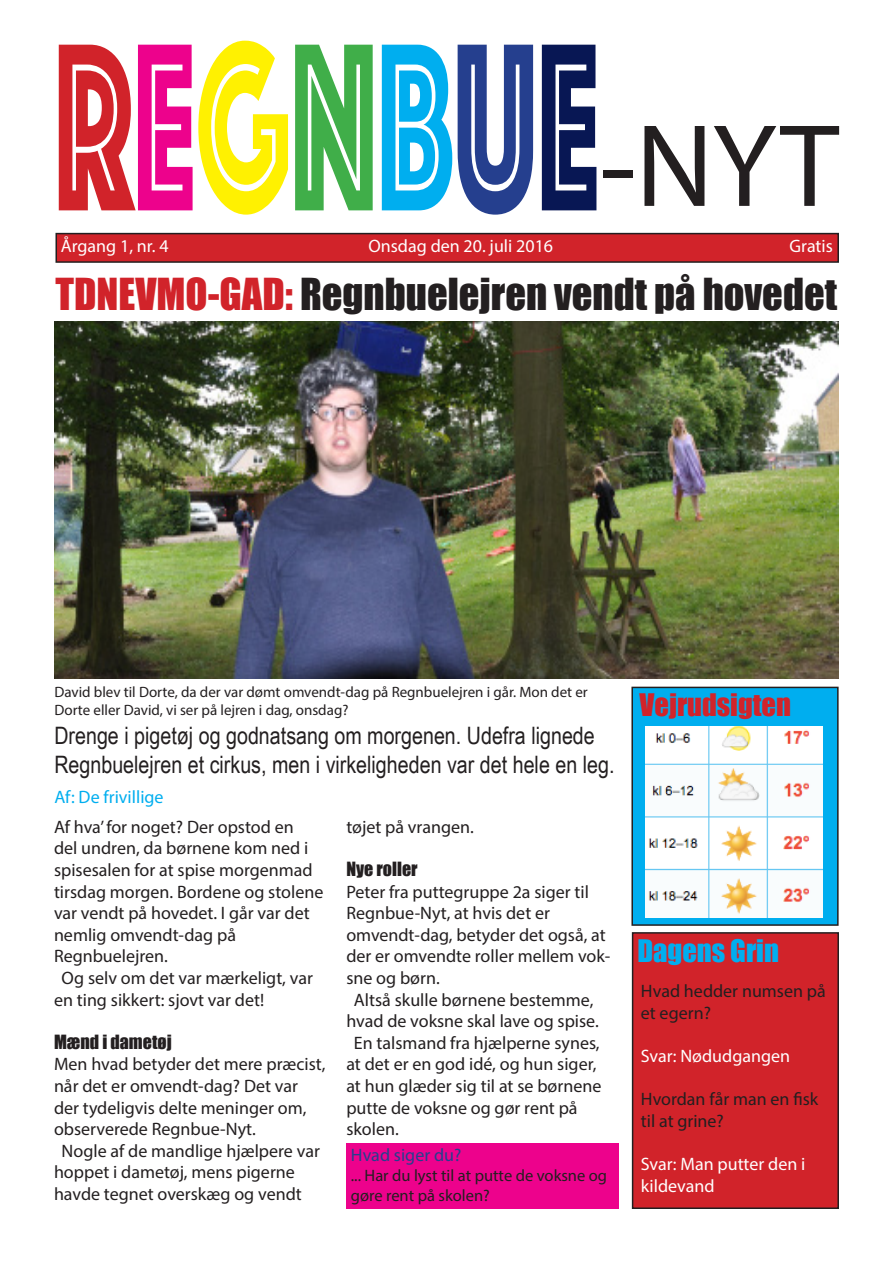
<style>
.page{position:relative;width:893px;height:1263px;background:#fff}
.page>*{position:absolute;margin:0;border:0;box-sizing:border-box;transform-origin:0 0}
.t1{font:118.5px "Myriad Pro";color:#231f20}
.t2{font:40.5px "Impact";color:#231f20}
.t3{font:28.5px "Impact";color:#d1232a}
.t4{font:28.5px "Impact";color:#00aeef}
.t5{font:24px/28.8px "Arial Narrow";color:#231f20}
.t6{font:18px/21.6px "Myriad Pro";color:#231f20}
.t7{font:18px/21.6px "Myriad Pro";color:#fff}
.t8{font:18px "Impact";color:#231f20}
.t9{font:18px "Myriad Pro";color:#00aeef}
.t10{font:18px "Myriad Pro";color:#253f8e}
.t11{font:16.5px/19.8px "Myriad Pro";color:#231f20}
.t12{font:15px/18px "Myriad Pro";color:#231f20}
.s1{font-family:"Phosphate Inline";font-size:248.4px;color:#d1232a}
.s2{font-family:"Phosphate Inline";font-size:248.4px;color:#ed028c}
.s3{font-family:"Phosphate Inline";font-size:248.4px;color:#fff101}
.s4{font-family:"Phosphate Inline";font-size:248.4px;color:#40ae49}
.s5{font-family:"Phosphate Inline";font-size:248.4px;color:#00aeef}
.s6{font-family:"Phosphate Inline";font-size:248.4px;color:#253f8e}
.s7{font-family:"Phosphate Inline";font-size:248.4px;color:#081754}
.s8{color:#d1232a}
</style>
<div class="page">
<div style="left:56px;top:234px;width:782px;height:28px;background:#d1232a"></div>
<div style="left:56px;top:233px;width:783px;height:30px;border:2px solid #231f20"></div>
<div style="left:632px;top:687px;width:206px;height:238px;background:#00aeef"></div>
<div style="left:631px;top:687px;width:208px;height:239px;border:2px solid #231f20"></div>
<div style="left:633px;top:933px;width:205px;height:275px;background:#d1232a"></div>
<div style="left:632px;top:932px;width:207px;height:277px;border:2px solid #231f20"></div>
<img style="left:645px;top:727px;width:177px;height:190px">
<div style="left:346px;top:1143px;width:273px;height:66px;background:#ed028c"></div>
<img style="left:54px;top:322px;width:785px;height:356px">
<h1 class="t1" style="left:54px;top:93px;width:786px"><span class="s1">R</span><span class="s2">E</span><span class="s3">G</span><span class="s4">N</span><span class="s5">B</span><span class="s6">U</span><span class="s7">E</span>-NYT</h1>
<p class="t7" style="left:61px;top:235px;width:109px">Årgang 1, nr. 4</p>
<p class="t7" style="left:368px;top:235px;width:186px">Onsdag den 20. juli 2016</p>
<p class="t7" style="left:790px;top:235px;width:45px">Gratis</p>
<h2 class="t2" style="left:56px;top:263px;width:783px"><span class="s8">TDNEVMO-GAD:</span> Regnbuelejren vendt på hovedet</h2>
<p class="t12" style="left:54px;top:682px;width:535px">David blev til Dorte, da der var dømt omvendt-dag på Regnbuelejren i går. Mon det er<br>Dorte eller David, vi ser på lejren i dag, onsdag?</p>
<h3 class="t5" style="left:54px;top:721px;width:562px">Drenge i pigetøj og godnatsang om morgenen. Udefra lignede<br>Regnbuelejren et cirkus, men i virkeligheden var det hele en leg.</h3>
<p class="t9" style="left:54px;top:785px;width:111px">Af: De frivillige</p>
<p class="t6" style="left:54px;top:816px;width:241px">Af hva’ for noget? Der opstod en</p>
<p class="t6" style="left:54px;top:837px;width:256px">del undren, da børnene kom ned i</p>
<p class="t6" style="left:54px;top:859px;width:260px">spisesalen for at spise morgenmad</p>
<p class="t6" style="left:54px;top:880px;width:271px">tirsdag morgen. Bordene og stolene</p>
<p class="t6" style="left:54px;top:902px;width:257px">var vendt på hovedet. I går var det</p>
<p class="t6" style="left:54px;top:924px;width:183px">nemlig omvendt-dag på</p>
<p class="t6" style="left:54px;top:945px;width:115px">Regnbuelejren.</p>
<p class="t6" style="left:62px;top:967px;width:253px">Og selv om det var mærkeligt, var</p>
<p class="t6" style="left:54px;top:988px;width:212px">en ting sikkert: sjovt var det!</p>
<p class="t8" style="left:54px;top:1028px;width:119px">Mænd i dametøj</p>
<p class="t6" style="left:54px;top:1053px;width:273px">Men hvad betyder det mere præcist,</p>
<p class="t6" style="left:54px;top:1075px;width:246px">når det er omvendt-dag? Det var</p>
<p class="t6" style="left:54px;top:1096px;width:254px">der tydeligvis delte meninger om,</p>
<p class="t6" style="left:54px;top:1118px;width:203px">observerede Regnbue-Nyt.</p>
<p class="t6" style="left:62px;top:1140px;width:260px">Nogle af de mandlige hjælpere var</p>
<p class="t6" style="left:54px;top:1161px;width:242px">hoppet i dametøj, mens pigerne</p>
<p class="t6" style="left:54px;top:1183px;width:249px">havde tegnet overskæg og vendt</p>
<p class="t6" style="left:346px;top:816px;width:129px">tøjet på vrangen.</p>
<p class="t8" style="left:346px;top:855px;width:73px">Nye roller</p>
<p class="t6" style="left:346px;top:880px;width:244px">Peter fra puttegruppe 2a siger til</p>
<p class="t6" style="left:346px;top:902px;width:205px">Regnbue-Nyt, at hvis det er</p>
<p class="t6" style="left:346px;top:924px;width:261px">omvendt-dag, betyder det også, at</p>
<p class="t6" style="left:346px;top:945px;width:265px">der er omvendte roller mellem vok-</p>
<p class="t6" style="left:346px;top:967px;width:95px">sne og børn.</p>
<p class="t6" style="left:354px;top:988px;width:241px">Altså skulle børnene bestemme,</p>
<p class="t6" style="left:346px;top:1010px;width:254px">hvad de voksne skal lave og spise.</p>
<p class="t6" style="left:354px;top:1032px;width:247px">En talsmand fra hjælperne synes,</p>
<p class="t6" style="left:346px;top:1053px;width:252px">at det er en god idé, og hun siger,</p>
<p class="t6" style="left:346px;top:1075px;width:257px">at hun glæder sig til at se børnene</p>
<p class="t6" style="left:346px;top:1096px;width:233px">putte de voksne og gør rent på</p>
<p class="t6" style="left:346px;top:1118px;width:54px">skolen.</p>
<p class="t10" style="left:351px;top:1144px;width:112px">Hvad siger du?</p>
<p class="t11" style="left:351px;top:1165px;width:258px">... Har du lyst til at putte de voksne og gøre rent på skolen?</p>
<h3 class="t3" style="left:639px;top:683px;width:153px">Vejrudsigten</h3>
<h3 class="t4" style="left:637px;top:929px;width:143px">Dagens Grin</h3>
<p class="t6" style="left:641px;top:980px;width:186px">Hvad hedder numsen på et egern?</p>
<p class="t7" style="left:641px;top:1045px;width:151px">Svar: Nødudgangen</p>
<p class="t6" style="left:641px;top:1088px;width:179px">Hvordan får man en fisk til at grine?</p>
<p class="t7" style="left:641px;top:1153px;width:166px">Svar: Man putter den i kildevand</p>
</div>
